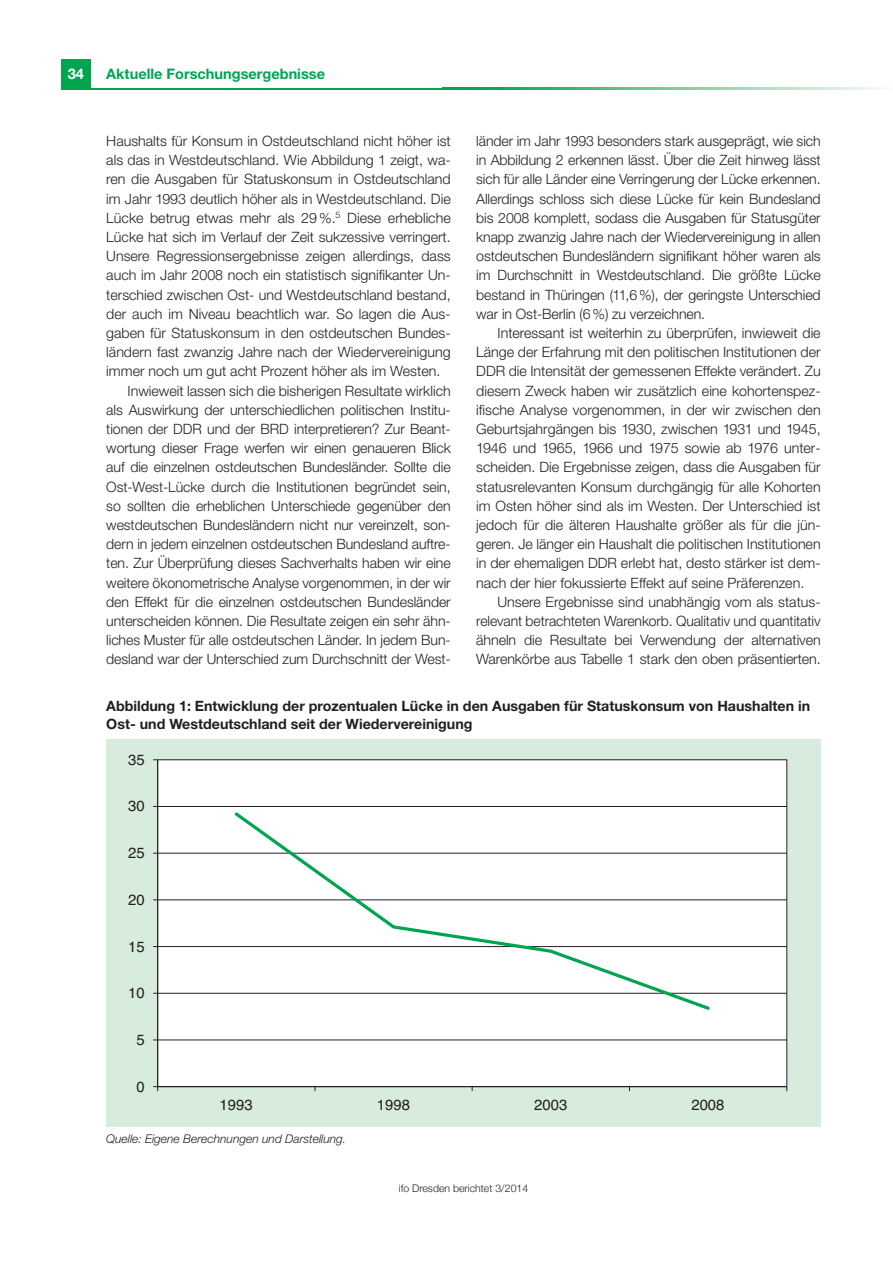
<style>
.page{position:relative;width:893px;height:1263px;background:#fff}
.page>*{position:absolute;margin:0;border:0;box-sizing:border-box;transform-origin:0 0}
.t1{font:14.85px "Helvetica";color:#231f20}
.t2{font:700 14.7px "Helvetica Neue";color:#fff}
.t3{font:700 14.55px "Helvetica Neue";color:#00a54f}
.t4{font:300 14.25px/19.2px "Helvetica Neue";letter-spacing:-.005em;color:#231f20;text-align:justify}
.t5{font:700 14.25px/18.8px "Helvetica Neue";color:#231f20}
.t6{font:italic 300 12px "Helvetica Neue";color:#231f20}
.t7{font:300 10.5px "Helvetica Neue";color:#231f20}
</style>
<div class="page">
<div style="left:61px;top:60px;width:30px;height:29px;background:#00a54f"></div>
<hr style="left:61px;top:88px;width:382px;height:1px;background:#00a54f">
<svg style="left:443px;top:88px;width:439px;height:1px"></svg>
<div style="left:106px;top:739px;width:715px;height:387px;background:#d8ecdd"></div>
<div style="left:158px;top:760px;width:629px;height:327px;background:#fff"></div>
<hr style="left:157px;top:760px;width:1px;height:327px;background:#231f20">
<hr style="left:153px;top:1039px;width:634px;height:1px;background:#231f20">
<hr style="left:153px;top:993px;width:634px;height:1px;background:#231f20">
<hr style="left:153px;top:946px;width:634px;height:1px;background:#231f20">
<hr style="left:153px;top:899px;width:634px;height:1px;background:#231f20">
<hr style="left:153px;top:853px;width:634px;height:1px;background:#231f20">
<hr style="left:153px;top:806px;width:634px;height:1px;background:#231f20">
<hr style="left:158px;top:1086px;width:629px;height:1px;background:#231f20">
<svg style="left:153px;top:1086px;width:5px;height:5px"></svg>
<svg style="left:232px;top:812px;width:480px;height:198px"></svg>
<p class="t2" style="left:68px;top:68px;width:18px">34</p>
<p class="t3" style="left:106px;top:68px;width:220px">Aktuelle Forschungsergebnisse</p>
<p class="t4" style="left:106px;top:133px;width:346px">Haushalts für Konsum in Ostdeutschland nicht höher ist</p>
<p class="t4" style="left:106px;top:152px;width:346px">als das in Westdeutschland. Wie Abbildung 1 zeigt, wa-</p>
<p class="t4" style="left:106px;top:171px;width:346px">ren die Ausgaben für Statuskonsum in Ostdeutschland</p>
<p class="t4" style="left:106px;top:190px;width:346px">im Jahr 1993 deutlich höher als in Westdeutschland. Die</p>
<p class="t4" style="left:106px;top:209px;width:346px">Lücke betrug etwas mehr als 29%.<sup>5</sup> Diese erhebliche</p>
<p class="t4" style="left:106px;top:229px;width:346px">Lücke hat sich im Verlauf der Zeit sukzessive verringert.</p>
<p class="t4" style="left:106px;top:248px;width:346px">Unsere Regressionsergebnisse zeigen allerdings, dass</p>
<p class="t4" style="left:106px;top:267px;width:346px">auch im Jahr 2008 noch ein statistisch signifikanter Un-</p>
<p class="t4" style="left:106px;top:286px;width:346px">terschied zwischen Ost- und Westdeutschland bestand,</p>
<p class="t4" style="left:106px;top:305px;width:346px">der auch im Niveau beachtlich war. So lagen die Aus-</p>
<p class="t4" style="left:106px;top:325px;width:346px">gaben für Statuskonsum in den ostdeutschen Bundes-</p>
<p class="t4" style="left:106px;top:344px;width:346px">ländern fast zwanzig Jahre nach der Wiedervereinigung</p>
<p class="t4" style="left:106px;top:363px;width:336px">immer noch um gut acht Prozent höher als im Westen.</p>
<p class="t4" style="left:128px;top:382px;width:325px">Inwieweit lassen sich die bisherigen Resultate wirklich</p>
<p class="t4" style="left:106px;top:401px;width:346px">als Auswirkung der unterschiedlichen politischen Institu-</p>
<p class="t4" style="left:106px;top:421px;width:346px">tionen der DDR und der BRD interpretieren? Zur Beant-</p>
<p class="t4" style="left:106px;top:440px;width:346px">wortung dieser Frage werfen wir einen genaueren Blick</p>
<p class="t4" style="left:106px;top:459px;width:346px">auf die einzelnen ostdeutschen Bundesländer. Sollte die</p>
<p class="t4" style="left:106px;top:478px;width:346px">Ost-West-Lücke durch die Institutionen begründet sein,</p>
<p class="t4" style="left:106px;top:497px;width:346px">so sollten die erheblichen Unterschiede gegenüber den</p>
<p class="t4" style="left:106px;top:517px;width:346px">westdeutschen Bundesländern nicht nur vereinzelt, son-</p>
<p class="t4" style="left:106px;top:536px;width:346px">dern in jedem einzelnen ostdeutschen Bundesland auftre-</p>
<p class="t4" style="left:106px;top:555px;width:346px">ten. Zur Überprüfung dieses Sachverhalts haben wir eine</p>
<p class="t4" style="left:106px;top:574px;width:346px">weitere ökonometrische Analyse vorgenommen, in der wir</p>
<p class="t4" style="left:106px;top:593px;width:346px">den Effekt für die einzelnen ostdeutschen Bundesländer</p>
<p class="t4" style="left:106px;top:613px;width:346px">unterscheiden können. Die Resultate zeigen ein sehr ähn-</p>
<p class="t4" style="left:106px;top:632px;width:346px">liches Muster für alle ostdeutschen Länder. In jedem Bun-</p>
<p class="t4" style="left:106px;top:651px;width:346px">desland war der Unterschied zum Durchschnitt der West-</p>
<p class="t4" style="left:476px;top:133px;width:346px">länder im Jahr 1993 besonders stark ausgeprägt, wie sich in Abbildung 2 erkennen lässt. Über die Zeit hinweg lässt sich für alle Länder eine Verringerung der Lücke erkennen.<br>Allerdings schloss sich diese Lücke für kein Bundesland bis 2008 komplett, sodass die Ausgaben für Statusgüter knapp zwanzig Jahre nach der Wiedervereinigung in allen ostdeutschen Bundesländern signifikant höher waren als im Durchschnitt in Westdeutschland. Die größte Lücke bestand in Thüringen (11,6%), der geringste Unterschied war in Ost-Berlin (6%) zu verzeichnen.</p>
<p class="t4" style="left:476px;top:325px;width:346px;text-indent:21px">Interessant ist weiterhin zu überprüfen, inwieweit die Länge der Erfahrung mit den politischen Institutionen der DDR die Intensität der gemessenen Effekte verändert. Zu diesem Zweck haben wir zusätzlich eine kohortenspez&shy;ifische Analyse vorgenommen, in der wir zwischen den Geburtsjahrgängen bis 1930, zwischen 1931 und 1945, 1946 und 1965, 1966 und 1975 sowie ab 1976 unter&shy;scheiden. Die Ergebnisse zeigen, dass die Ausgaben für statusrelevanten Konsum durchgängig für alle Kohorten im Osten höher sind als im Westen. Der Unterschied ist jedoch für die älteren Haushalte größer als für die jün&shy;geren. Je länger ein Haushalt die politischen Institutionen in der ehemaligen DDR erlebt hat, desto stärker ist dem&shy;nach der hier fokussierte Effekt auf seine Präferenzen.</p>
<p class="t4" style="left:476px;top:593px;width:346px;text-indent:21px">Unsere Ergebnisse sind unabhängig vom als status&shy;relevant betrachteten Warenkorb. Qualitativ und quantitativ ähneln die Resultate bei Verwendung der alternativen Warenkörbe aus Tabelle 1 stark den oben präsentierten.</p>
<p class="t5" style="left:106px;top:697px;width:705px">Abbildung 1: Entwicklung der prozentualen Lücke in den Ausgaben für Statuskonsum von Haushalten in<br>Ost- und Westdeutschland seit der Wiedervereinigung</p>
<p class="t1" style="left:128px;top:748px;width:18px">35</p>
<p class="t1" style="left:128px;top:795px;width:18px">30</p>
<p class="t1" style="left:128px;top:841px;width:18px">25</p>
<p class="t1" style="left:128px;top:888px;width:18px">20</p>
<p class="t1" style="left:128px;top:935px;width:18px">15</p>
<p class="t1" style="left:128px;top:981px;width:18px">10</p>
<p class="t1" style="left:136px;top:1028px;width:10px">5</p>
<p class="t1" style="left:136px;top:1075px;width:10px">0</p>
<p class="t1" style="left:220px;top:1093px;width:35px">1993</p>
<p class="t1" style="left:377px;top:1093px;width:35px">1998</p>
<p class="t1" style="left:534px;top:1093px;width:35px">2003</p>
<p class="t1" style="left:691px;top:1093px;width:35px">2008</p>
<p class="t6" style="left:106px;top:1135px;width:242px">Quelle: Eigene Berechnungen und Darstellung.</p>
<p class="t7" style="left:399px;top:1182px;width:131px">ifo Dresden berichtet 3/2014</p>
</div>
